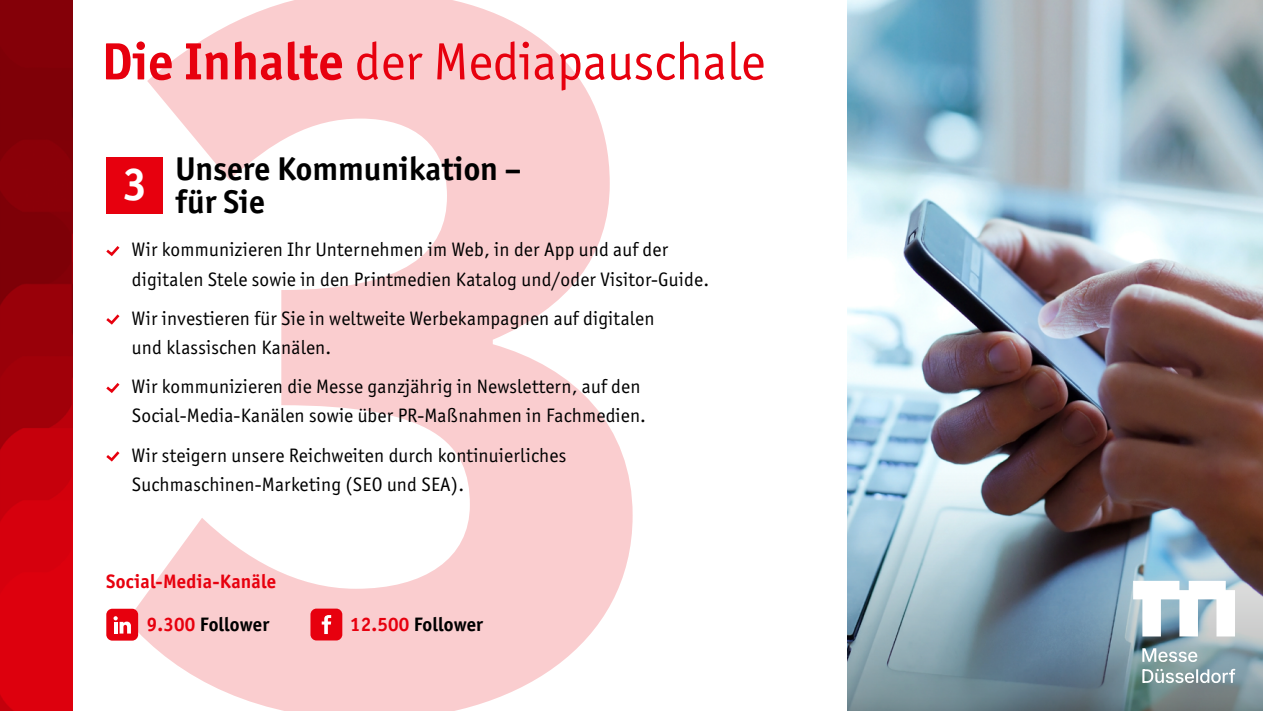
<style>
.page{position:relative;width:1263px;height:711px;background:#fff}
.page>*{position:absolute;margin:0;border:0;box-sizing:border-box;transform-origin:0 0}
.t1{font:52.5px "Officina Sans ITC Pro";color:#e7000e}
.t2{font:700 46.05px "Officina Sans ITC Pro";color:#fff}
.t3{font:700 33px/33.8px "Officina Sans ITC Pro";color:#000}
.t4{font:19.5px/29.2px "Officina Sans ITC Pro";letter-spacing:.01em;color:#000}
.t5{font:700 19.5px "Officina Sans ITC Pro";letter-spacing:.01em;color:#000}
.t6{font:700 19.5px "Officina Sans ITC Pro";letter-spacing:.01em;color:#e7000e}
.s1{font-weight:700}
.s2{color:#e7000e}
</style>
<div class="page">
<img style="left:848px;top:0;width:415px;height:472px">
<img style="left:848px;top:472px;width:415px;height:238px">
<svg style="left:1142px;top:668px;width:93px;height:14px"></svg>
<svg style="left:1142px;top:647px;width:55px;height:14px"></svg>
<svg style="left:1133px;top:580px;width:102px;height:56px"></svg>
<svg style="left:127px;top:0;width:506px;height:710px;fill:#facdcf"></svg>
<svg style="left:0;top:0;width:72px;height:710px;background:#a70009"></svg>
<svg style="left:106px;top:246px;width:14px;height:11px"></svg>
<svg style="left:106px;top:314px;width:14px;height:11px"></svg>
<svg style="left:106px;top:383px;width:14px;height:10px"></svg>
<svg style="left:106px;top:451px;width:14px;height:11px"></svg>
<div style="left:106px;top:156px;width:57px;height:57px;background:#e7000e"></div>
<div style="left:106px;top:608px;width:32px;height:32px;background:#e7000e;border-radius:6px"></div>
<svg style="left:113px;top:616px;width:18px;height:17px"></svg>
<div style="left:310px;top:608px;width:32px;height:32px;background:#e7000e;border-radius:6px"></div>
<svg style="left:322px;top:615px;width:9px;height:18px"></svg>
<h1 class="t1" style="left:101px;top:31px;width:665px"><span class="s1">Die Inhalte</span> der Mediapauschale</h1>
<h2 class="t2" style="left:122px;top:155px;width:26px">3</h2>
<h3 class="t3" style="left:176px;top:151px;width:347px">Unsere Kommunikation – für Sie</h3>
<p class="t4" style="left:132px;top:235px;width:579px">Wir kommunizieren Ihr Unternehmen im Web, in der App und auf der digitalen Stele sowie in den Printmedien Katalog und/oder Visitor-Guide.</p>
<p class="t4" style="left:132px;top:303px;width:524px">Wir investieren für Sie in weltweite Werbekampagnen auf digitalen und klassischen Kanälen.</p>
<p class="t4" style="left:132px;top:371px;width:516px">Wir kommunizieren die Messe ganzjährig in Newslettern, auf den<br>Social-Media-Kanälen sowie über PR-Maßnahmen in Fachmedien.</p>
<p class="t4" style="left:132px;top:440px;width:436px">Wir steigern unsere Reichweiten durch kontinuierliches<br>Suchmaschinen-Marketing (SEO und SEA).</p>
<p class="t6" style="left:106px;top:569px;width:171px">Social-Media-Kanäle</p>
<p class="t5" style="left:147px;top:612px;width:124px"><span class="s2">9.300</span> Follower</p>
<p class="t5" style="left:350px;top:611px;width:134px"><span class="s2">12.500</span> Follower</p>
</div>
